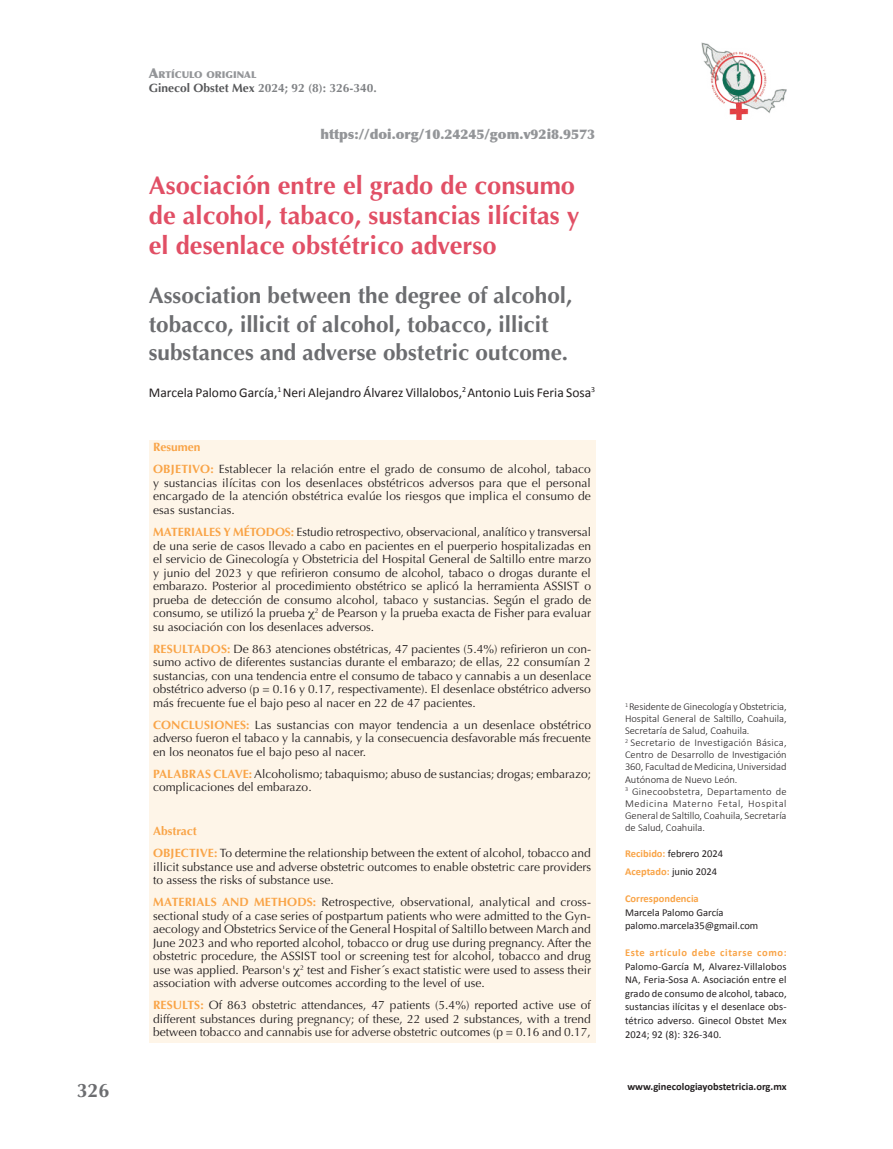
<style>
.page{position:relative;width:893px;height:1149px;background:#fff}
.page>*{position:absolute;margin:0;border:0;box-sizing:border-box;transform-origin:0 0}
.t1{font:700 25.5px/30px "Optima";color:#e14f65}
.t2{font:700 22.5px/28.5px "Optima";color:#6c6d70}
.t3{font:700 19.5px "Optima";color:#6c6d70}
.t4{font:13.5px "Calibri";color:#231f20}
.t5{font:900 13.5px "Optima";color:#939598}
.t6{font:12px/13.5px "Optima";color:#231f20;text-align:justify}
.t7{font:700 12px "Optima";color:#808285}
.t8{font:300 10.5px/12px "Calibri";color:#231f20}
.t9{font:10.5px/13.5px "Calibri";color:#231f20}
.t10{font:700 10.5px "Calibri";color:#231f20}
.t11{font:700 10.5px "Calibri";letter-spacing:.05em;color:#f9a447}
.t12{font:700 10.5px "Calibri";color:#f9a447}
.t13{font:900 9.45px "Optima";color:#939598}
.s1{font-size:13.5px}
.s2{color:#57585a}
.s3{font-weight:700;color:#f9a447}
</style>
<div class="page">
<img style="left:702px;top:43px;width:85px;height:76px">
<div style="left:149px;top:440px;width:446px;height:602px;background:#fef5e8"></div>
<p class="t13" style="left:149px;top:69px;width:109px"><span class="s1">A</span>RTÍCULO ORIGINAL</p>
<p class="t7" style="left:149px;top:81px;width:230px"><span class="s2">Ginecol Obstet Mex</span> 2024; 92 (8): 326-340.</p>
<p class="t5" style="left:320px;top:126px;width:276px">https://doi.org/10.24245/gom.v92i8.9573</p>
<h1 class="t1" style="left:149px;top:170px;width:432px">Asociación entre el grado de consumo de alcohol, tabaco, sustancias ilícitas y el desenlace obstétrico adverso</h1>
<h2 class="t2" style="left:149px;top:281px;width:425px">Association between the degree of alcohol, tobacco, illicit of alcohol, tobacco, illicit substances and adverse obstetric outcome.</h2>
<p class="t4" style="left:149px;top:383px;width:448px">Marcela Palomo García,<sup>1</sup> Neri Alejandro Álvarez Villalobos,<sup>2</sup> Antonio Luis Feria Sosa<sup>3</sup></p>
<p class="t6" style="left:153px;top:436px;width:439px;line-height:22px"><span class="s3">Resumen<br>OBJETIVO:</span> Establecer la relación entre el grado de consumo de alcohol, tabaco</p>
<p class="t6" style="left:153px;top:476px;width:439px">y sustancias ilícitas con los desenlaces obstétricos adversos para que el personal encargado de la atención obstétrica evalúe los riesgos que implica el consumo de esas sustancias.</p>
<p class="t6" style="left:153px;top:525px;width:439px"><span class="s3">MATERIALES Y MÉTODOS:</span> Estudio retrospectivo, observacional, analítico y transversal de una serie de casos llevado a cabo en pacientes en el puerperio hospitalizadas en el servicio de Ginecología y Obstetricia del Hospital General de Saltillo entre marzo y junio del 2023 y que refirieron consumo de alcohol, tabaco o drogas durante el embarazo. Posterior al procedimiento obstétrico se aplicó la herramienta ASSIST o prueba de detección de consumo alcohol, tabaco y sustancias. Según el grado de consumo, se utilizó la prueba <sup>2</sup> de Pearson y la prueba exacta de Fisher para evaluar su asociación con los desenlaces adversos.</p>
<p class="t6" style="left:153px;top:641px;width:439px"><span class="s3">RESULTADOS:</span> De 863 atenciones obstétricas, 47 pacientes (5.4%) refirieron un con&shy;sumo activo de diferentes sustancias durante el embarazo; de ellas, 22 consumían 2 sustancias, con una tendencia entre el consumo de tabaco y cannabis a un desenlace obstétrico adverso (p = 0.16 y 0.17, respectivamente). El desenlace obstétrico adverso más frecuente fue el bajo peso al nacer en 22 de 47 pacientes.</p>
<p class="t6" style="left:153px;top:717px;width:440px"><span class="s3">CONCLUSIONES:</span> Las sustancias con mayor tendencia a un desenlace obstétrico adverso fueron el tabaco y la cannabis, y la consecuencia desfavorable más frecuente en los neonatos fue el bajo peso al nacer.</p>
<p class="t6" style="left:153px;top:766px;width:439px"><span class="s3">PALABRAS CLAVE:</span> Alcoholismo; tabaquismo; abuso de sustancias; drogas; embarazo; complicaciones del embarazo.</p>
<p class="t6" style="left:153px;top:820px;width:439px;line-height:22px"><span class="s3">Abstract<br>OBJECTIVE:</span> To determine the relationship between the extent of alcohol, tobacco and</p>
<p class="t6" style="left:153px;top:859px;width:439px">illicit substance use and adverse obstetric outcomes to enable obstetric care providers to assess the risks of substance use.</p>
<p class="t6" style="left:153px;top:895px;width:439px"><span class="s3">MATERIALS AND METHODS:</span> Retrospective, observational, analytical and cross&shy;sectional study of a case series of postpartum patients who were admitted to the Gyn&shy;aecology and Obstetrics Service of the General Hospital of Saltillo between March and June 2023 and who reported alcohol, tobacco or drug use during pregnancy. After the obstetric procedure, the ASSIST tool or screening test for alcohol, tobacco and drug use was applied. Pearson's <sup>2</sup> test and Fisher´s exact statistic were used to assess their association with adverse outcomes according to the level of use.</p>
<p class="t6" style="left:153px;top:998px;width:439px"><span class="s3">RESULTS:</span> Of 863 obstetric attendances, 47 patients (5.4%) reported active use of different substances during pregnancy; of these, 22 used 2 substances, with a trend between tobacco and cannabis use for adverse obstetric outcomes (p = 0.16 and 0.17,</p>
<p class="t8" style="left:625px;top:700px;width:163px"><sup>1</sup> Residente de Ginecología y Obstetricia, Hospital General de Saltillo, Coahuila, Secretaría de Salud, Coahuila.<br><sup>2</sup> Secretario de Investigación Básica, Centro de Desarrollo de Investigación 360, Facultad de Medicina, Universidad Autónoma de Nuevo León.<br><sup>3</sup> Ginecoobstetra, Departamento de Medicina Materno Fetal, Hospital General de Saltillo, Coahuila, Secretaría de Salud, Coahuila.</p>
<p class="t9" style="left:625px;top:843px;width:99px;line-height:18px"><span class="s3">Recibido:</span> febrero 2024<br><span class="s3">Aceptado:</span> junio 2024</p>
<p class="t12" style="left:625px;top:891px;width:75px">Correspondencia</p>
<p class="t9" style="left:625px;top:905px;width:135px">Marcela Palomo García palomo.marcela35@gmail.com</p>
<p class="t11" style="left:625px;top:945px;width:163px">Este artículo debe citarse como:</p>
<p class="t9" style="left:625px;top:959px;width:163px;text-align:justify">Palomo-García M, Alvarez-Villalobos NA, Feria-Sosa A. Asociación entre el grado de consumo de alcohol, tabaco, sustancias ilícitas y el desenlace obs&shy;tétrico adverso. Ginecol Obstet Mex 2024; 92 (8): 326-340.</p>
<h3 class="t3" style="left:77px;top:1079px;width:34px">326</h3>
<p class="t10" style="left:627px;top:1079px;width:161px">www.ginecologiayobstetricia.org.mx</p>
</div>
